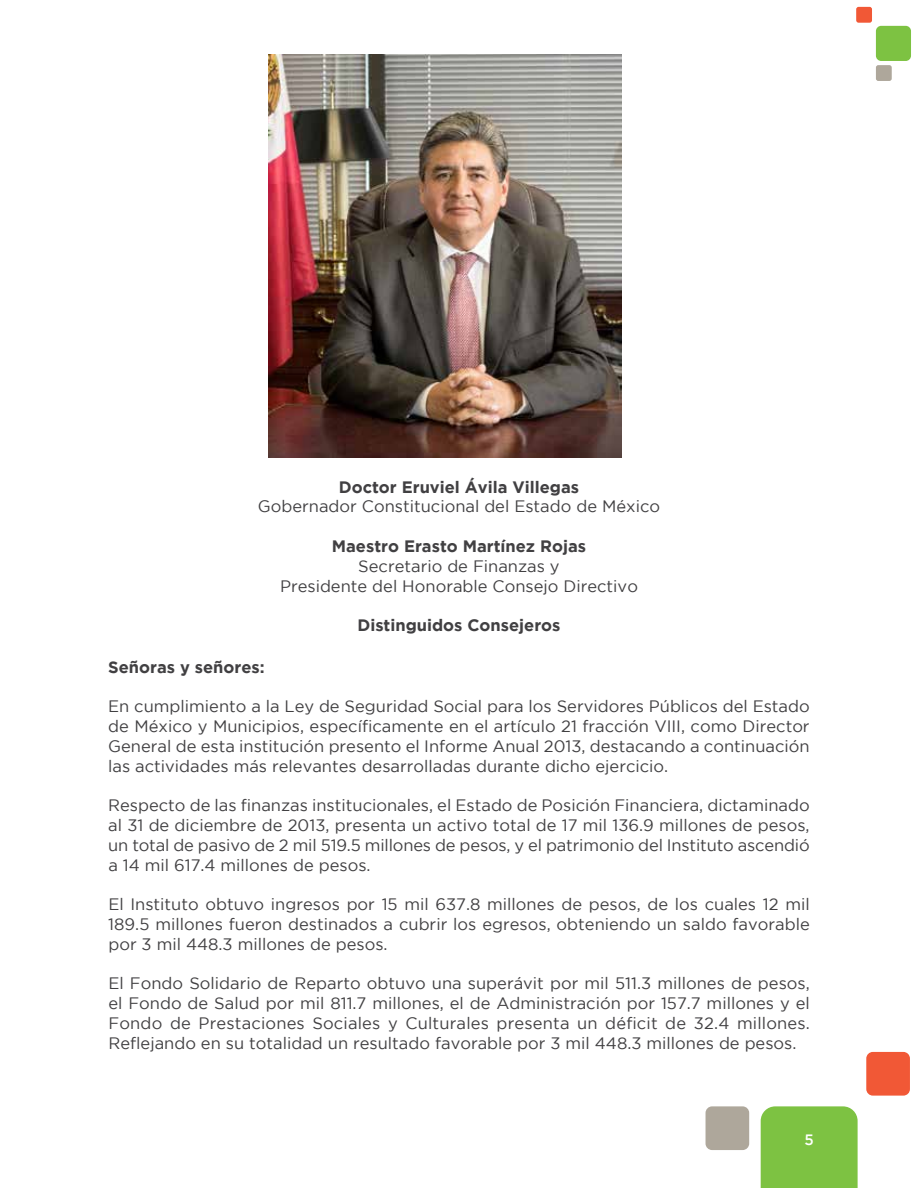
<style>
.page{position:relative;width:918px;height:1188px;background:#fff}
.page>*{position:absolute;margin:0;border:0;box-sizing:border-box;transform-origin:0 0}
.t1{font:16.5px/19.8px "Gotham";color:#414042;text-align:justify}
.t2{font:700 16.5px "Gotham";color:#414042}
.t3{font:500 15px "Gotham";color:#fff}
</style>
<div class="page">
<div style="left:761px;top:1106px;width:97px;height:82px;background:#7dc242"></div>
<div style="left:866px;top:1052px;width:44px;height:44px;background:#f15836;border-radius:7px"></div>
<div style="left:706px;top:1106px;width:43px;height:44px;background:#aea79b;border-radius:7px"></div>
<div style="left:876px;top:26px;width:35px;height:35px;background:#7dc242;border-radius:5px"></div>
<div style="left:856px;top:7px;width:16px;height:16px;background:#f15836;border-radius:2px"></div>
<div style="left:876px;top:65px;width:16px;height:16px;background:#aea79b;border-radius:2px"></div>
<img style="left:269px;top:54px;width:352px;height:403px">
<p class="t2" style="left:339px;top:477px;width:242px">Doctor Eruviel Ávila Villegas</p>
<p class="t1" style="left:258px;top:496px;width:404px">Gobernador Constitucional del Estado de México</p>
<p class="t2" style="left:332px;top:537px;width:256px">Maestro Erasto Martínez Rojas</p>
<p class="t1" style="left:280px;top:556px;width:359px;text-align:center">Secretario de Finanzas y<br>Presidente del Honorable Consejo Directivo</p>
<p class="t2" style="left:357px;top:616px;width:205px">Distinguidos Consejeros</p>
<p class="t2" style="left:108px;top:657px;width:158px">Señoras y señores:</p>
<p class="t1" style="left:108px;top:696px;width:703px">En cumplimiento a la Ley de Seguridad Social para los Servidores Públicos del Estado de México y Municipios, específicamente en el artículo 21 fracción VIII, como Director General de esta institución presento el Informe Anual 2013, destacando a continuación las actividades más relevantes desarrolladas durante dicho ejercicio.</p>
<p class="t1" style="left:108px;top:795px;width:703px">Respecto de las finanzas institucionales, el Estado de Posición Financiera, dictaminado al 31 de diciembre de 2013, presenta un activo total de 17 mil 136.9 millones de pesos, un total de pasivo de 2 mil 519.5 millones de pesos, y el patrimonio del Instituto ascendió a 14 mil 617.4 millones de pesos.</p>
<p class="t1" style="left:108px;top:894px;width:703px">El Instituto obtuvo ingresos por 15 mil 637.8 millones de pesos, de los cuales 12 mil 189.5 millones fueron destinados a cubrir los egresos, obteniendo un saldo favorable por 3 mil 448.3 millones de pesos.</p>
<p class="t1" style="left:108px;top:973px;width:703px">El Fondo Solidario de Reparto obtuvo una superávit por mil 511.3 millones de pesos, el Fondo de Salud por mil 811.7 millones, el de Administración por 157.7 millones y el Fondo de Prestaciones Sociales y Culturales presenta un déficit de 32.4 millones.<br>Reflejando en su totalidad un resultado favorable por 3 mil 448.3 millones de pesos.</p>
<p class="t3" style="left:805px;top:1131px;width:11px">5</p>
</div>
